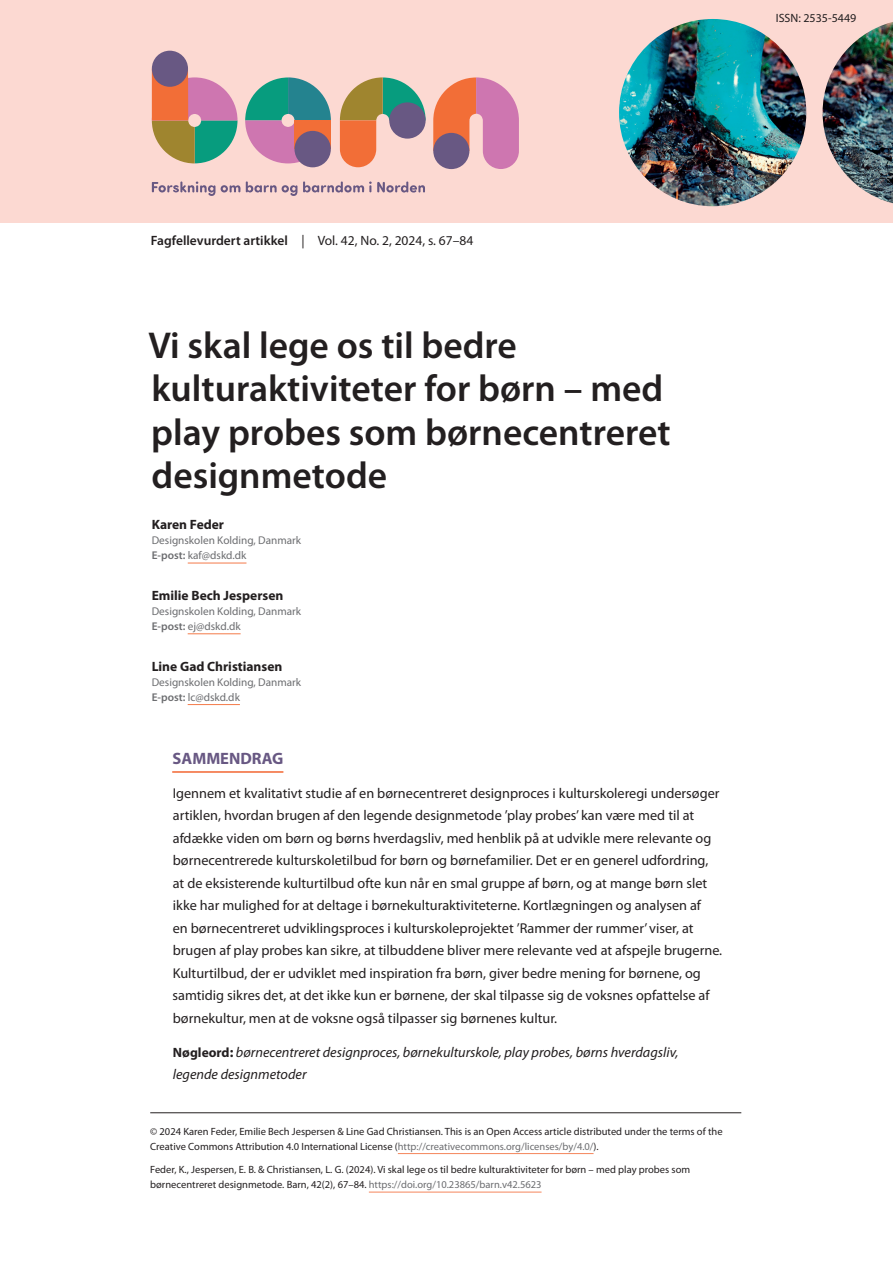
<style>
.page{position:relative;width:893px;height:1263px;background:#fff}
.page>*{position:absolute;margin:0;border:0;box-sizing:border-box;transform-origin:0 0}
.t1{font:600 37.5px/43.5px "Myriad Pro";color:#231f20}
.t2{font:700 16.5px "Myriad Pro";color:#685883}
.t3{font:14.25px/22.5px "Myriad Pro";color:#231f20}
.t4{font:italic 14.25px/22.5px "Myriad Pro";color:#231f20}
.t5{font:13.5px "Myriad Pro";color:#231f20}
.t6{font:700 13.5px "Myriad Pro";color:#231f20}
.t7{font:12px "Myriad Pro";color:#231f20}
.t8{font:11.25px/15px "Myriad Pro";color:#6c6d70}
.t9{font:10.5px/15px "Myriad Pro";color:#231f20}
.s1{font-weight:600}
.s2{font-weight:700;font-style:normal;font-size:13.5px}
.s3{font-weight:700;font-style:normal}
.s4{color:#6c6d70}
</style>
<div class="page">
<div style="left:0;top:0;width:893px;height:222px;background:#fcd9d2"></div>
<svg style="left:152px;top:181px;width:63px;height:15px"></svg>
<svg style="left:221px;top:185px;width:19px;height:7px"></svg>
<svg style="left:246px;top:181px;width:51px;height:15px"></svg>
<svg style="left:303px;top:181px;width:122px;height:12px"></svg>
<svg style="left:152px;top:77px;width:85px;height:86px"></svg>
<div style="left:152px;top:69px;width:36px;height:51px;background:#f26e37"></div>
<div style="left:152px;top:51px;width:36px;height:36px;background:#685883;border-radius:50%"></div>
<svg style="left:245px;top:77px;width:86px;height:86px"></svg>
<div style="left:294px;top:120px;width:37px;height:29px;background:#f26e37"></div>
<div style="left:294px;top:131px;width:37px;height:36px;background:#685883;border-radius:50%"></div>
<svg style="left:433px;top:77px;width:86px;height:92px"></svg>
<svg style="left:340px;top:77px;width:86px;height:90px"></svg>
<hr style="left:150px;top:1112px;width:591px;height:1px;background:#231f20">
<hr style="left:398px;top:1153px;width:196px;height:1px;background:#f5855b">
<hr style="left:369px;top:1192px;width:173px;height:1px;background:#f5855b">
<img style="left:619px;top:19px;width:187px;height:187px;border-radius:94px">
<img style="left:823px;top:22px;width:70px;height:182px">
<hr style="left:188px;top:563px;width:58px;height:1px;background:#f47a49">
<hr style="left:188px;top:633px;width:53px;height:1px;background:#f47a49">
<hr style="left:188px;top:704px;width:52px;height:1px;background:#f47a49">
<hr style="left:172px;top:771px;width:111px;height:2px;background:#f5855b">
<p class="t7" style="left:776px;top:11px;width:82px">ISSN: 2535-5449</p>
<p class="t5" style="left:151px;top:232px;width:324px"><span class="s1">Fagfellevurdert artikkel</span> | Vol. 42, No. 2, 2024, s. 67–84</p>
<h1 class="t1" style="left:148px;top:322px;width:524px">Vi skal lege os til bedre kulturaktiviteter for børn – med play probes som børnecentreret designmetode</h1>
<p class="t6" style="left:152px;top:516px;width:74px">Karen Feder</p>
<p class="t8" style="left:152px;top:532px;width:151px">Designskolen Kolding, Danmark<br><span class="s1">E-post:</span> kaf@dskd.dk</p>
<p class="t6" style="left:152px;top:586px;width:133px">Emilie Bech Jespersen</p>
<p class="t8" style="left:152px;top:603px;width:151px">Designskolen Kolding, Danmark<br><span class="s1">E-post:</span> ej@dskd.dk</p>
<p class="t6" style="left:152px;top:657px;width:132px">Line Gad Christiansen</p>
<p class="t8" style="left:152px;top:674px;width:151px">Designskolen Kolding, Danmark<br><span class="s1">E-post:</span> lc@dskd.dk</p>
<p class="t2" style="left:173px;top:748px;width:112px">SAMMENDRAG</p>
<p class="t3" style="left:173px;top:781px;width:551px">Igennem et kvalitativt studie af en børnecentreret designproces i kulturskoleregi undersøger artiklen, hvordan brugen af den legende designmetode ’play probes’ kan være med til at afdække viden om børn og børns hverdagsliv, med henblik på at udvikle mere relevante og børnecentrerede kulturskoletilbud for børn og børnefamilier. Det er en generel udfordring, at de eksisterende kulturtilbud ofte kun når en smal gruppe af børn, og at mange børn slet ikke har mulighed for at deltage i børnekulturaktiviteterne. Kortlægningen og analysen af<br>en børnecentreret udviklingsproces i kulturskoleprojektet ’Rammer der rummer’ viser, at brugen af play probes kan sikre, at tilbuddene bliver mere relevante ved at afspejle brugerne.<br>Kulturtilbud, der er udviklet med inspiration fra børn, giver bedre mening for børnene, og samtidig sikres det, at det ikke kun er børnene, der skal tilpasse sig de voksnes opfattelse af børnekultur, men at de voksne også tilpasser sig børnenes kultur.</p>
<p class="t4" style="left:173px;top:1040px;width:507px"><span class="s2">Nøgleord</span><span class="s3">:</span> børnecentreret designproces, børnekulturskole, play probes, børns hverdagsliv, legende designmetoder</p>
<p class="t9" style="left:150px;top:1123px;width:574px">© 2024 Karen Feder, Emilie Bech Jespersen &amp; Line Gad Christiansen. This is an Open Access article distributed under the terms of the<br>Creative Commons Attribution 4.0 International License (<span class="s4">http://creativecommons.org/licenses/by/4.0/</span>).</p>
<p class="t9" style="left:150px;top:1162px;width:541px">Feder, K., Jespersen, E. B. &amp; Christiansen, L. G. (2024). Vi skal lege os til bedre kulturaktiviteter for børn – med play probes som børnecentreret designmetode. Barn, 42(2), 67–84. <span class="s4">https://doi.org/10.23865/barn.v42.5623</span></p>
</div>
